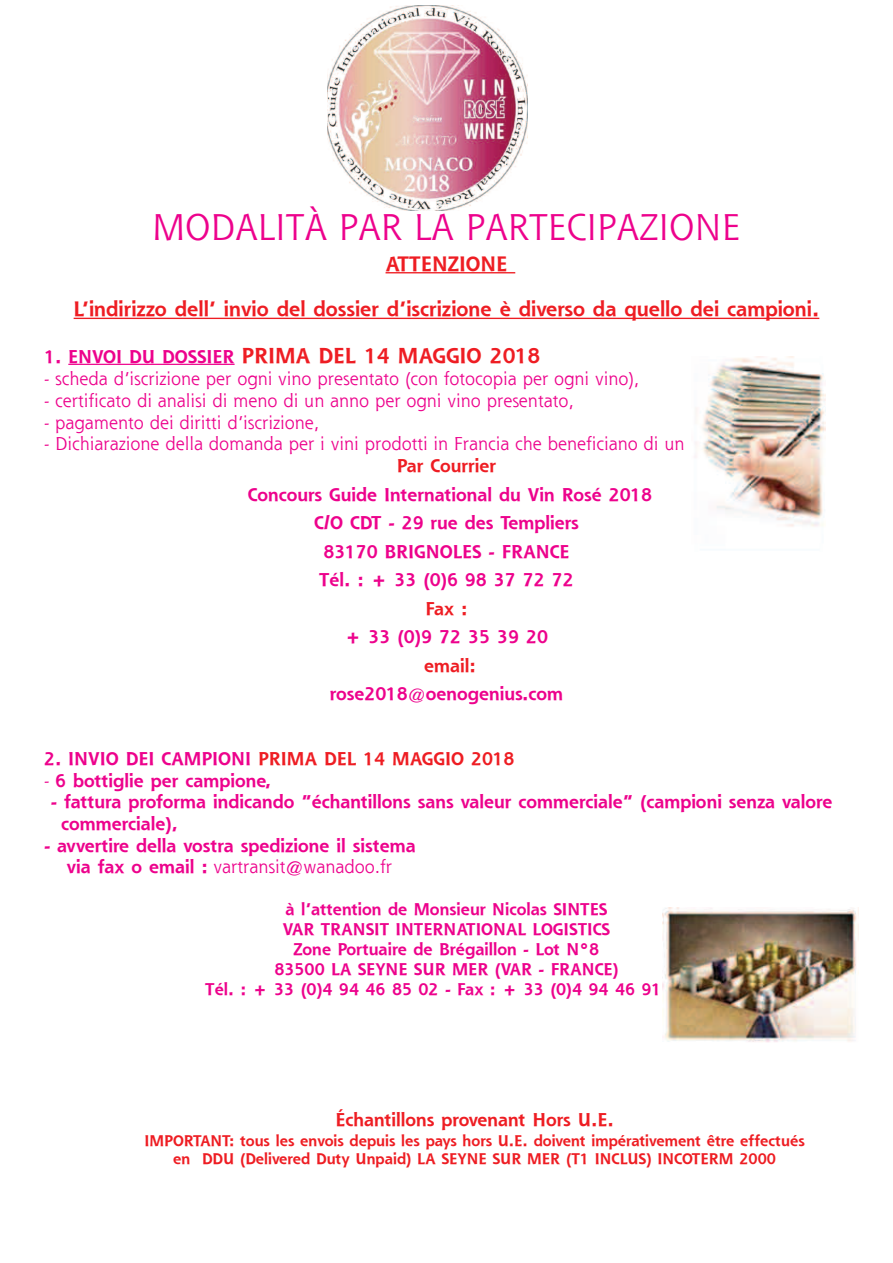
<style>
.page{position:relative;width:893px;height:1263px;background:#fff}
.page>*{position:absolute;margin:0;border:0;box-sizing:border-box;transform-origin:0 0}
.t1{font:36px "Shannon";color:#ed028c}
.t2{font:700 21px "Shannon";color:#ee1d23}
.t3{font:700 20.25px "Shannon";color:#ee1d23}
.t4{font:700 18px/28.5px "Shannon";color:#ed028c;text-align:center}
.t5{font:18px "Shannon";color:#ed028c}
.t6{font:700 18px "Shannon";color:#ee1d23}
.t7{font:700 16.5px/19.8px "Shannon";color:#ed028c;text-align:center}
.t8{font:700 15px/18px "Shannon";color:#ee1d23;text-align:center}
.s1{font-size:18px;color:#ed028c}
.s2{color:#ed028c}
.s3{font-weight:400}
</style>
<div class="page">
<img style="left:327px;top:6px;width:201px;height:204px">
<hr style="left:386px;top:272px;width:129px;height:1px;background:#ee1d23">
<hr style="left:74px;top:318px;width:745px;height:1px;background:#ee1d23">
<hr style="left:68px;top:364px;width:167px;height:1px;background:#ed028c">
<img style="left:694px;top:356px;width:131px;height:171px">
<img style="left:662px;top:907px;width:195px;height:136px">
<h1 class="t1" style="left:153px;top:213px;width:589px">MODALITÀ PAR LA PARTECIPAZIONE</h1>
<p class="t3" style="left:386px;top:251px;width:123px">ATTENZIONE</p>
<p class="t3" style="left:74px;top:297px;width:747px">L’indirizzo dell’ invio del dossier d’iscrizione è diverso da quello dei campioni.</p>
<p class="t2" style="left:44px;top:342px;width:498px"><span class="s1">1. ENVOI DU DOSSIER</span> PRIMA DEL 14 MAGGIO 2018</p>
<p class="t5" style="left:44px;top:372px;width:597px">- scheda d’iscrizione per ogni vino presentato (con fotocopia per ogni vino),</p>
<p class="t5" style="left:44px;top:394px;width:531px">- certificato di analisi di meno di un anno per ogni vino presentato,</p>
<p class="t5" style="left:44px;top:415px;width:277px">- pagamento dei diritti d’iscrizione,</p>
<p class="t5" style="left:44px;top:437px;width:664px">- Dichiarazione della domanda per i vini prodotti in Francia che beneficiano di un IG</p>
<p class="t6" style="left:397px;top:455px;width:101px">Par Courrier</p>
<p class="t4" style="left:248px;top:480px;width:406px">Concours Guide International du Vin Rosé 2018<br>C/O CDT - 29 rue des Templiers<br>83170 BRIGNOLES - FRANCE<br>Tél. : + 33 (0)6 98 37 72 72</p>
<p class="t6" style="left:425px;top:597px;width:43px">Fax :</p>
<p class="t4" style="left:345px;top:622px;width:205px">+ 33 (0)9 72 35 39 20</p>
<p class="t6" style="left:424px;top:654px;width:53px">email:</p>
<p class="t4" style="left:330px;top:679px;width:235px">rose2018@oenogenius.com</p>
<p class="t6" style="left:44px;top:748px;width:472px"><span class="s2">2. INVIO DEI CAMPIONI</span> PRIMA DEL 14 MAGGIO 2018</p>
<p class="t4" style="left:44px;top:766px;width:229px"><span class="s3">-</span> 6 bottiglie per campione,</p>
<p class="t4" style="left:61px;top:791px;width:773px;line-height:21.6px;text-align:left;text-indent:-10px">- fattura proforma indicando “échantillons sans valeur commerciale” (campioni senza valore commerciale),</p>
<p class="t4" style="left:44px;top:834px;width:373px;line-height:21.6px">- avvertire della vostra spedizione il sistema via fax o email : <span class="s3">vartransit@wanadoo.fr</span></p>
<p class="t7" style="left:205px;top:899px;width:484px">à l’attention de Monsieur Nicolas SINTES<br>VAR TRANSIT INTERNATIONAL LOGISTICS<br>Zone Portuaire de Brégaillon - Lot N°8<br>83500 LA SEYNE SUR MER (VAR - FRANCE)<br>Tél. : + 33 (0)4 94 46 85 02 - Fax : + 33 (0)4 94 46 91 56</p>
<p class="t6" style="left:335px;top:1109px;width:280px">Échantillons provenant Hors U.E.</p>
<p class="t8" style="left:144px;top:1131px;width:662px">IMPORTANT: tous les envois depuis les pays hors U.E. doivent impérativement être effectués en DDU (Delivered Duty Unpaid) LA SEYNE SUR MER (T1 INCLUS) INCOTERM 2000</p>
</div>
